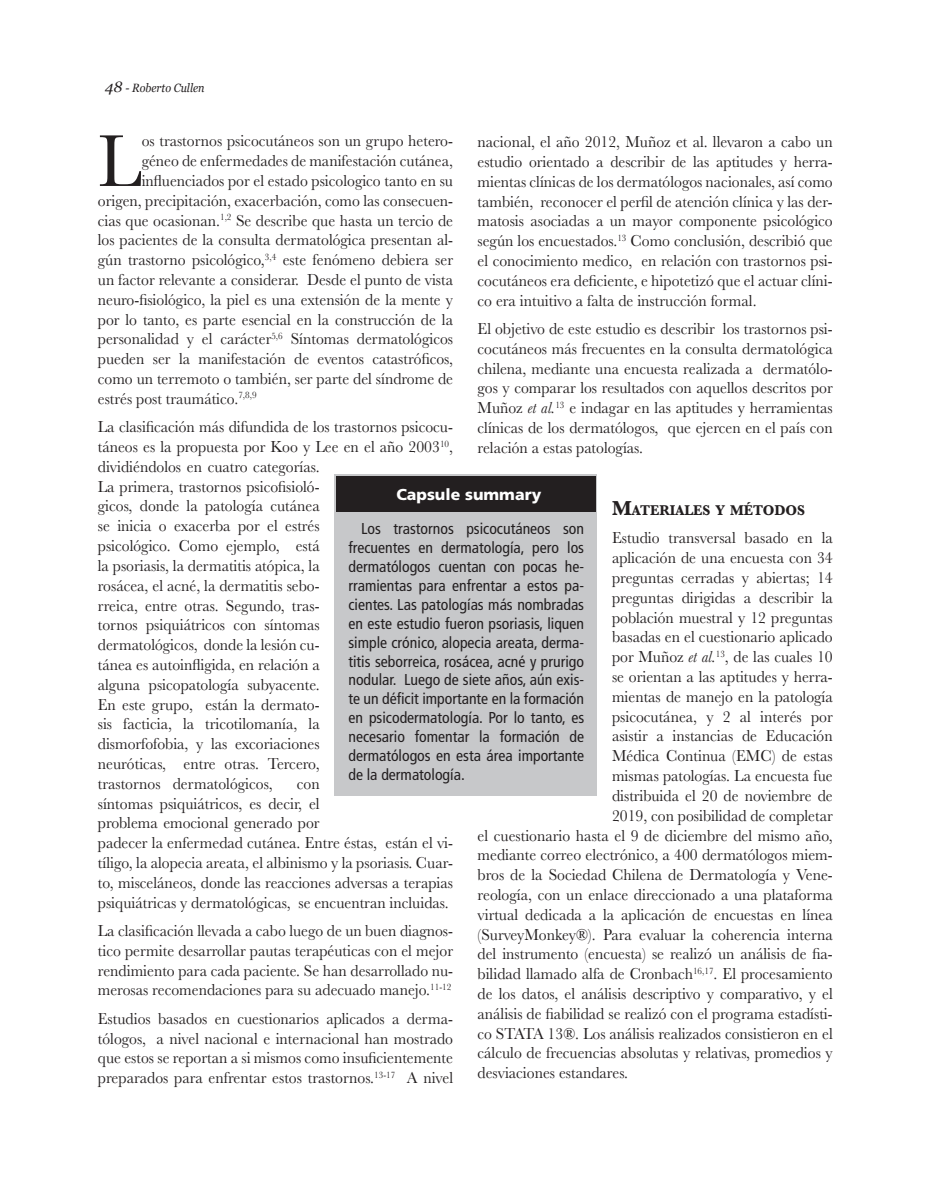
<style>
.page{position:relative;width:936px;height:1191px;background:#fff}
.page>*{position:absolute;margin:0;border:0;box-sizing:border-box;transform-origin:0 0}
.t1{font:76.35px "Baskerville";color:#231f20;scale:.95 1}
.t2{font:16.5px/19.8px "Baskerville";color:#231f20;text-align:justify;scale:.95 1}
.t3{font:condensed 15.75px/18.9px "Frutiger";color:#231f20;text-align:justify}
.t4{font:900 15.75px "Frutiger";color:#fff}
.t5{font:700 14.7px "Baskerville";color:#231f20;scale:.95 1}
.t6{font:italic 12px "Georgia";color:#231f20;scale:.9 1}
.s1{font-size:15px}
.s2{font-style:italic}
.s3{font-size:21px}
</style>
<div class="page">
<div style="left:335px;top:474px;width:262px;height:321px;background:#c7c8ca"></div>
<div style="left:336px;top:476px;width:260px;height:36px;background:#231f20"></div>
<p class="t6" style="left:105px;top:79px;width:112px"><span class="s1">48</span> - Roberto Cullen</p>
<h1 class="t1" style="left:98px;top:113px;width:48px">L</h1>
<p class="t2" style="left:142px;top:131px;width:329px">os trastornos psicocutáneos son un grupo hetero-</p>
<p class="t2" style="left:477px;top:132px;width:375px">nacional, el año 2012, Muñoz et al. llevaron a cabo un estudio orientado a describir de las aptitudes y herra&shy;mientas clínicas de los dermatólogos nacionales, así como también, reconocer el perfil de atención clínica y las der&shy;matosis asociadas a un mayor componente psicológico según los encuestados.<sup>13</sup> Como conclusión, describió que el conocimiento medico, en relación con trastornos psi&shy;cocutáneos era deficiente, e hipotetizó que el actuar clíni&shy;co era intuitivo a falta de instrucción formal.</p>
<p class="t2" style="left:477px;top:319px;width:375px">El objetivo de este estudio es describir los trastornos psi&shy;cocutáneos más frecuentes en la consulta dermatológica chilena, mediante una encuesta realizada a dermatólo&shy;gos y comparar los resultados con aquellos descritos por Muñoz <span class="s2">et al.</span><sup>13</sup> e indagar en las aptitudes y herramientas clínicas de los dermatólogos, que ejercen en el país con relación a estas patologías.</p>
<p class="t2" style="left:142px;top:151px;width:329px">géneo de enfermedades de manifestación cutánea,</p>
<p class="t2" style="left:142px;top:171px;width:329px">influenciados por el estado psicologico tanto en su</p>
<p class="t2" style="left:98px;top:191px;width:375px">origen, precipitación, exacerbación, como las consecuen-</p>
<p class="t2" style="left:98px;top:211px;width:375px">cias que ocasionan.<sup>1,2</sup> Se describe que hasta un tercio de</p>
<p class="t2" style="left:98px;top:230px;width:375px">los pacientes de la consulta dermatológica presentan al-</p>
<p class="t2" style="left:98px;top:250px;width:375px">gún trastorno psicológico,<sup>3,4</sup> este fenómeno debiera ser</p>
<p class="t2" style="left:98px;top:270px;width:375px">un factor relevante a considerar. Desde el punto de vista</p>
<p class="t2" style="left:98px;top:290px;width:375px">neuro-fisiológico, la piel es una extensión de la mente y</p>
<p class="t2" style="left:98px;top:310px;width:375px">por lo tanto, es parte esencial en la construcción de la</p>
<p class="t2" style="left:98px;top:329px;width:375px">personalidad y el carácter<sup>5,6</sup> Síntomas dermatológicos</p>
<p class="t2" style="left:98px;top:349px;width:375px">pueden ser la manifestación de eventos catastróficos,</p>
<p class="t2" style="left:98px;top:369px;width:375px">como un terremoto o también, ser parte del síndrome de</p>
<p class="t2" style="left:98px;top:389px;width:169px">estrés post traumático.<sup>7,8,9</sup></p>
<p class="t2" style="left:98px;top:417px;width:375px;text-align:left">La clasificación más difundida de los trastornos psicocu&shy;táneos es la propuesta por Koo y Lee en el año 2003<sup>10</sup>, dividiéndolos en cuatro categorías.<br>La primera, trastornos psicofisioló-<br>gicos, donde la patología cutánea<br>se inicia o exacerba por el estrés<br>psicológico. Como ejemplo, está<br>la psoriasis, la dermatitis atópica, la<br>rosácea, el acné, la dermatitis sebo-<br>rreica, entre otras. Segundo, tras-<br>tornos psiquiátricos con síntomas<br>dermatológicos, donde la lesión cu-<br>tánea es autoinfligida, en relación a<br>alguna psicopatología subyacente.<br>En este grupo, están la dermato-<br>sis facticia, la tricotilomanía, la<br>dismorfofobia, y las excoriaciones<br>neuróticas, entre otras. Tercero,<br>trastornos dermatológicos,</p>
<p class="t4" style="left:396px;top:485px;width:146px">Capsule summary</p>
<p class="t5" style="left:612px;top:500px;width:205px"><span class="s3">M</span>ATERIALES Y MÉTODOS</p>
<p class="t2" style="left:612px;top:528px;width:234px">Estudio transversal basado en la</p>
<p class="t2" style="left:612px;top:548px;width:234px">aplicación de una encuesta con 34</p>
<p class="t2" style="left:612px;top:568px;width:234px">preguntas cerradas y abiertas; 14</p>
<p class="t2" style="left:612px;top:588px;width:234px">preguntas dirigidas a describir la</p>
<p class="t2" style="left:612px;top:607px;width:234px">población muestral y 12 preguntas</p>
<p class="t2" style="left:612px;top:627px;width:234px">basadas en el cuestionario aplicado</p>
<p class="t2" style="left:612px;top:647px;width:234px">por Muñoz <span class="s2">et al.</span><sup>13</sup>, de las cuales 10</p>
<p class="t2" style="left:612px;top:667px;width:234px">se orientan a las aptitudes y herra-</p>
<p class="t2" style="left:612px;top:687px;width:234px">mientas de manejo en la patología</p>
<p class="t2" style="left:612px;top:706px;width:234px">psicocutánea, y 2 al interés por</p>
<p class="t2" style="left:612px;top:726px;width:234px">asistir a instancias de Educación</p>
<p class="t2" style="left:612px;top:746px;width:234px">Médica Continua (EMC) de estas</p>
<p class="t2" style="left:612px;top:766px;width:234px">mismas patologías. La encuesta fue</p>
<p class="t2" style="left:612px;top:786px;width:234px">distribuida el 20 de noviembre de</p>
<p class="t2" style="left:612px;top:805px;width:234px">2019, con posibilidad de completar</p>
<p class="t2" style="left:477px;top:825px;width:375px">el cuestionario hasta el 9 de diciembre del mismo año,</p>
<p class="t2" style="left:477px;top:845px;width:375px">mediante correo electrónico, a 400 dermatólogos miem-</p>
<p class="t2" style="left:477px;top:865px;width:375px">bros de la Sociedad Chilena de Dermatología y Vene-</p>
<p class="t2" style="left:477px;top:885px;width:375px">reología, con un enlace direccionado a una plataforma</p>
<p class="t2" style="left:477px;top:904px;width:375px">virtual dedicada a la aplicación de encuestas en línea</p>
<p class="t2" style="left:477px;top:924px;width:375px">(SurveyMonkey®). Para evaluar la coherencia interna</p>
<p class="t2" style="left:477px;top:944px;width:375px">del instrumento (encuesta) se realizó un análisis de fia-</p>
<p class="t2" style="left:477px;top:964px;width:375px">bilidad llamado alfa de Cronbach<sup>16,17</sup>. El procesamiento</p>
<p class="t2" style="left:477px;top:984px;width:375px">de los datos, el análisis descriptivo y comparativo, y el</p>
<p class="t2" style="left:477px;top:1003px;width:375px">análisis de fiabilidad se realizó con el programa estadísti-</p>
<p class="t2" style="left:477px;top:1023px;width:375px">co STATA 13®. Los análisis realizados consistieron en el</p>
<p class="t2" style="left:477px;top:1043px;width:375px">cálculo de frecuencias absolutas y relativas, promedios y</p>
<p class="t2" style="left:477px;top:1063px;width:160px">desviaciones estandares.</p>
<p class="t3" style="left:348px;top:519px;width:237px;text-indent:13px">Los trastornos psicocutáneos son frecuentes en dermatología, pero los dermatólogos cuentan con pocas he&shy;rramientas para enfrentar a estos pa&shy;cientes. Las patologías más nombradas en este estudio fueron psoriasis, liquen simple crónico, alopecia areata, derma&shy;titis seborreica, rosácea, acné y prurigo nodular. Luego de siete años, aún exis&shy;te un déficit importante en la formación en psicodermatología. Por lo tanto, es necesario fomentar la formación de dermatólogos en esta área importante de la dermatología.</p>
<p class="t2" style="left:98px;top:773px;width:375px;text-align:left;text-indent:199px">con<br>síntomas psiquiátricos, es decir, el<br>problema emocional generado por<br>padecer la enfermedad cutánea. Entre éstas, están el vi&shy;tíligo, la alopecia areata, el albinismo y la psoriasis. Cuar&shy;to, misceláneos, donde las reacciones adversas a terapias psiquiátricas y dermatológicas, se encuentran incluidas.</p>
<p class="t2" style="left:98px;top:921px;width:375px">La clasificación llevada a cabo luego de un buen diagnos&shy;tico permite desarrollar pautas terapéuticas con el mejor rendimiento para cada paciente. Se han desarrollado nu&shy;merosas recomendaciones para su adecuado manejo.<sup>11-12</sup></p>
<p class="t2" style="left:98px;top:1008px;width:375px">Estudios basados en cuestionarios aplicados a derma&shy;tólogos, a nivel nacional e internacional han mostrado que estos se reportan a si mismos como insuficientemente preparados para enfrentar estos trastornos.<sup>13-17</sup> A nivel</p>
</div>
